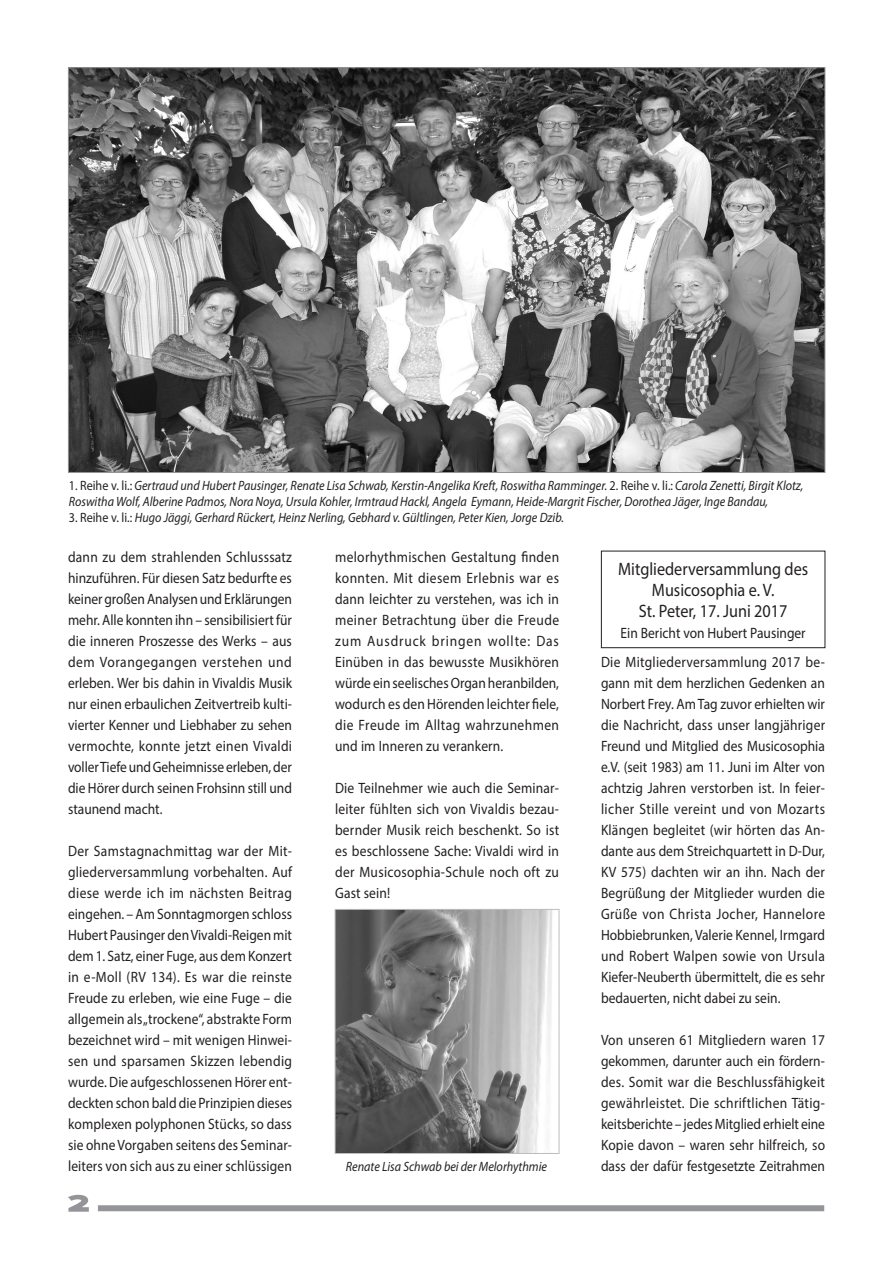
<style>
.page{position:relative;width:893px;height:1263px;background:#fff}
.page>*{position:absolute;margin:0;border:0;box-sizing:border-box;transform-origin:0 0}
.t1{font:18px/21px "Myriad Pro";color:#231f20;text-align:center;scale:.9 1}
.t2{font:15px/21px "Myriad Pro";color:#231f20;text-align:justify;scale:.9 1}
.t3{font:italic 13.5px/16.2px "Myriad Pro";color:#231f20;scale:.9 1}
.s1{font-style:normal}
</style>
<div class="page">
<svg style="left:68px;top:1194px;width:21px;height:18px"></svg>
<div style="left:98px;top:1205px;width:726px;height:6px;background:#939598"></div>
<img style="left:70px;top:69px;width:753px;height:402px">
<div style="left:601px;top:551px;width:224px;height:97px;border:1px solid #231f20"></div>
<img style="left:337px;top:911px;width:215px;height:241px">
<div style="left:335px;top:909px;width:224px;height:245px;border:1px solid #bcbdc0"></div>
<p class="t3" style="left:69px;top:477px;width:818px"><span class="s1">1. Reihe v. li.:</span> Gertraud und Hubert Pausinger, Renate Lisa Schwab, Kerstin-Angelika Kreft, Roswitha Ramminger. <span class="s1">2. Reihe v. li.:</span> Carola Zenetti, Birgit Klotz,<br>Roswitha Wolf, Alberine Padmos, Nora Noya, Ursula Kohler, Irmtraud Hackl, Angela Eymann, Heide-Margrit Fischer, Dorothea Jäger, Inge Bandau,</p>
<p class="t3" style="left:69px;top:509px;width:552px"><span class="s1">3. Reihe v. li.:</span> Hugo Jäggi, Gerhard Rückert, Heinz Nerling, Gebhard v. Gültlingen, Peter Kien, Jorge Dzib.</p>
<p class="t2" style="left:335px;top:546px;width:250px">melorhythmischen Gestaltung finden konnten. Mit diesem Erlebnis war es dann leichter zu verstehen, was ich in meiner Betrachtung über die Freude zum Ausdruck bringen wollte: Das Einüben in das bewusste Musikhören würde ein seelisches Organ heranbilden, wodurch es den Hörenden leichter fiele, die Freude im Alltag wahrzunehmen und im Inneren zu verankern.</p>
<p class="t2" style="left:335px;top:777px;width:250px">Die Teilnehmer wie auch die Seminar&shy;leiter fühlten sich von Vivaldis bezau&shy;bernder Musik reich beschenkt. So ist es beschlossene Sache: Vivaldi wird in der Musicosophia-Schule noch oft zu Gast sein!</p>
<p class="t2" style="left:68px;top:546px;width:250px">dann zu dem strahlenden Schlusssatz hinzuführen. Für diesen Satz bedurfte es keiner großen Analysen und Erklärungen mehr. Alle konnten ihn – sensibilisiert für die inneren Proszesse des Werks – aus dem Vorangegangen verstehen und erleben. Wer bis dahin in Vivaldis Musik nur einen erbaulichen Zeitvertreib kulti&shy;vierter Kenner und Liebhaber zu sehen vermochte, konnte jetzt einen Vivaldi voller Tiefe und Geheimnisse erleben, der die Hörer durch seinen Frohsinn still und staunend macht.</p>
<p class="t2" style="left:68px;top:840px;width:250px">Der Samstagnachmittag war der Mit&shy;gliederversammlung vorbehalten. Auf diese werde ich im nächsten Beitrag eingehen. – Am Sonntagmorgen schloss Hubert Pausinger den Vivaldi-Reigen mit dem 1. Satz, einer Fuge, aus dem Konzert in e-Moll (RV 134). Es war die reinste Freude zu erleben, wie eine Fuge – die allgemein als „trockene“, abstrakte Form bezeichnet wird – mit wenigen Hinwei&shy;sen und sparsamen Skizzen lebendig wurde. Die aufgeschlossenen Hörer ent&shy;deckten schon bald die Prinzipien dieses komplexen polyphonen Stücks, so dass sie ohne Vorgaben seitens des Seminar&shy;leiters von sich aus zu einer schlüssigen</p>
<p class="t1" style="left:618px;top:558px;width:213px">Mitgliederversammlung des<br>Musicosophia e. V.<br>St. Peter, 17. Juni 2017</p>
<p class="t2" style="left:621px;top:622px;width:207px">Ein Bericht von Hubert Pausinger</p>
<p class="t2" style="left:601px;top:651px;width:250px">Die Mitgliederversammlung 2017 be&shy;gann mit dem herzlichen Gedenken an Norbert Frey. Am Tag zuvor erhielten wir die Nachricht, dass unser langjähriger Freund und Mitglied des Musicosophia e.V. (seit 1983) am 11. Juni im Alter von achtzig Jahren verstorben ist. In feier&shy;licher Stille vereint und von Mozarts Klängen begleitet (wir hörten das An&shy;dante aus dem Streichquartett in D-Dur, KV 575) dachten wir an ihn. Nach der Begrüßung der Mitglieder wurden die Grüße von Christa Jocher, Hannelore Hobbiebrunken, Valerie Kennel, Irmgard und Robert Walpen sowie von Ursula Kiefer-Neuberth übermittelt, die es sehr bedauerten, nicht dabei zu sein.</p>
<p class="t2" style="left:601px;top:1029px;width:251px">Von unseren 61 Mitgliedern waren 17 gekommen, darunter auch ein fördern&shy;des. Somit war die Beschlussfähigkeit gewährleistet. Die schriftlichen Tätig&shy;keitsberichte – jedes Mitglied erhielt eine Kopie davon – waren sehr hilfreich, so dass der dafür festgesetzte Zeitrahmen</p>
<p class="t3" style="left:346px;top:1158px;width:225px">Renate Lisa Schwab bei der Melorhythmie</p>
</div>
